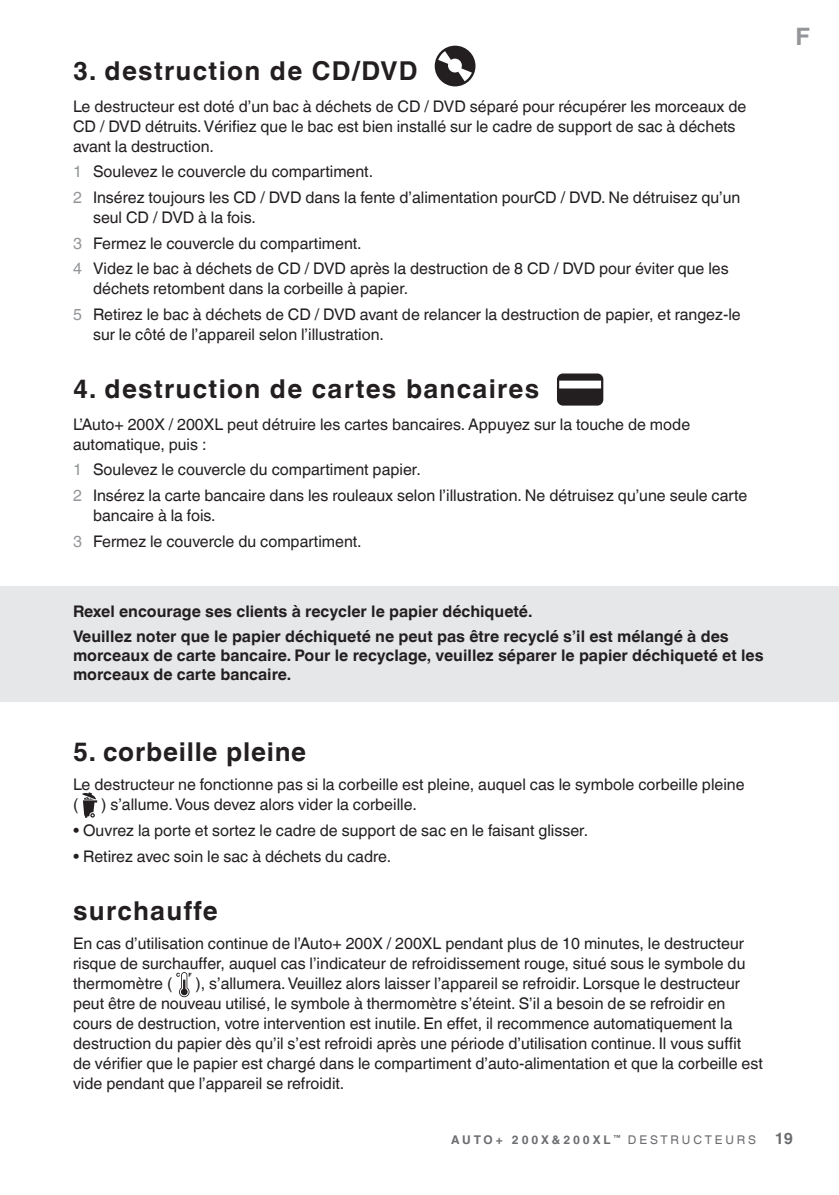
<style>
.page{position:relative;width:839px;height:1195px;background:#fff}
.page>*{position:absolute;margin:0;border:0;box-sizing:border-box;transform-origin:0 0}
.t1{font:700 26px "Helvetica Linotype";letter-spacing:.05em;color:#231f20}
.t2{font:700 26px "Helvetica Linotype";letter-spacing:.03em;color:#231f20}
.t3{font:700 24px "Helvetica Linotype";color:#939598}
.t4{font:16px/20px "Helvetica Linotype";color:#231f20}
.t5{font:700 16px/24.6px "Helvetica Linotype";color:#231f20}
.t6{font:700 12px "Helvetica Linotype";letter-spacing:.24em;color:#6c6d70}
.s1{color:#939598}
.s2{font-weight:400}
.s3{font-size:16px}
</style>
<div class="page">
<svg style="left:176px;top:972px;width:15px;height:25px"></svg>
<div style="left:0;top:586px;width:839px;height:116px;background:#e6e7e9"></div>
<svg style="left:435px;top:46px;width:40px;height:40px"></svg>
<svg style="left:557px;top:373px;width:46px;height:33px"></svg>
<svg style="left:82px;top:792px;width:15px;height:26px"></svg>
<h1 class="t1" style="left:73px;top:56px;width:346px">3. destruction de CD/DVD</h1>
<p class="t4" style="left:73px;top:96px;width:675px">Le destructeur est doté d’un bac à déchets de CD / DVD séparé pour récupérer les morceaux de<br>CD / DVD détruits. Vérifiez que le bac est bien installé sur le cadre de support de sac à déchets avant la destruction.</p>
<p class="t4" style="left:73px;top:159px;width:669px;line-height:25.6px"><span class="s1">1</span> Soulevez le couvercle du compartiment.<br><span class="s1">2</span> Insérez toujours les CD / DVD dans la fente d’alimentation pourCD / DVD. Ne détruisez qu’un</p>
<p class="t4" style="left:73px;top:205px;width:657px;line-height:25.6px;text-indent:20px">seul CD / DVD à la fois.<br><span class="s1">3</span> Fermez le couvercle du compartiment.<br><span class="s1">4</span> Videz le bac à déchets de CD / DVD après la destruction de 8 CD / DVD pour éviter que les</p>
<p class="t4" style="left:73px;top:276px;width:669px;line-height:25.6px;text-indent:20px">déchets retombent dans la corbeille à papier.<br><span class="s1">5</span> Retirez le bac à déchets de CD / DVD avant de relancer la destruction de papier, et rangez-le</p>
<p class="t4" style="left:93px;top:324px;width:292px">sur le côté de l’appareil selon l’illustration.</p>
<h1 class="t1" style="left:73px;top:374px;width:468px">4. destruction de cartes bancaires</h1>
<p class="t4" style="left:73px;top:414px;width:619px">L’Auto+ 200X / 200XL peut détruire les cartes bancaires. Appuyez sur la touche de mode automatique, puis :</p>
<p class="t4" style="left:73px;top:457px;width:676px;line-height:25.6px"><span class="s1">1</span> Soulevez le couvercle du compartiment papier.<br><span class="s1">2</span> Insérez la carte bancaire dans les rouleaux selon l’illustration. Ne détruisez qu’une seule carte</p>
<p class="t4" style="left:73px;top:503px;width:290px;line-height:25.6px;text-indent:20px">bancaire à la fois.<br><span class="s1">3</span> Fermez le couvercle du compartiment.</p>
<p class="t5" style="left:73px;top:599px;width:657px">Rexel encourage ses clients à recycler le papier déchiqueté.<br>Veuillez noter que le papier déchiqueté ne peut pas être recyclé s’il est mélangé à des</p>
<p class="t5" style="left:73px;top:646px;width:692px;line-height:19px">morceaux de carte bancaire. Pour le recyclage, veuillez séparer le papier déchiqueté et les morceaux de carte bancaire.</p>
<h1 class="t2" style="left:73px;top:736px;width:235px">5. corbeille pleine</h1>
<p class="t4" style="left:73px;top:775px;width:673px">Le destructeur ne fonctionne pas si la corbeille est pleine, auquel cas le symbole corbeille pleine (</p>
<p class="t4" style="left:101px;top:795px;width:317px">) s’allume. Vous devez alors vider la corbeille.</p>
<p class="t4" style="left:73px;top:820px;width:517px">• Ouvrez la porte et sortez le cadre de support de sac en le faisant glisser.</p>
<p class="t4" style="left:73px;top:846px;width:320px">• Retirez avec soin le sac à déchets du cadre.</p>
<h1 class="t1" style="left:73px;top:896px;width:146px">surchauffe</h1>
<p class="t4" style="left:73px;top:934px;width:674px;text-align:justify">En cas d’utilisation continue de l’Auto+ 200X / 200XL pendant plus de 10 minutes, le destructeur risque de surchauffer, auquel cas l’indicateur de refroidissement rouge, situé sous le symbole du thermomètre (</p>
<p class="t4" style="left:73px;top:974px;width:691px;text-indent:122px">), s’allumera. Veuillez alors laisser l’appareil se refroidir. Lorsque le destructeur peut être de nouveau utilisé, le symbole à thermomètre s’éteint. S’il a besoin de se refroidir en cours de destruction, votre intervention est inutile. En effet, il recommence automatiquement la destruction du papier dès qu’il s’est refroidi après une période d’utilisation continue. Il vous suffit de vérifier que le papier est chargé dans le compartiment d’auto-alimentation et que la corbeille est vide pendant que l’appareil se refroidit.</p>
<h2 class="t3" style="left:795px;top:23px;width:16px">F</h2>
<p class="t6" style="left:451px;top:1133px;width:343px">AUTO+ 200X&amp;200XL <sup>™</sup> <span class="s2">DESTRUCTEURS</span> <span class="s3">19</span></p>
</div>
